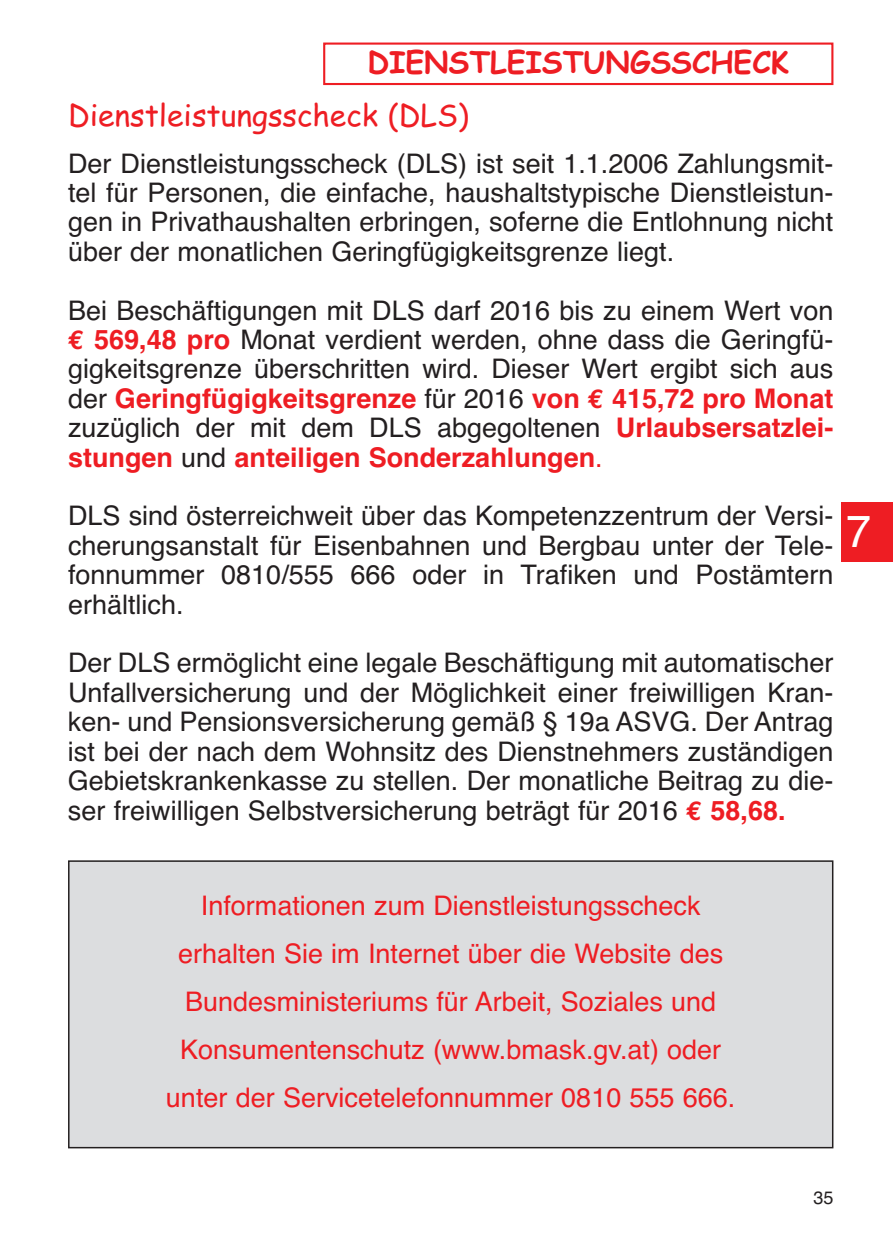
<style>
.page{position:relative;width:893px;height:1259px;background:#fff}
.page>*{position:absolute;margin:0;border:0;box-sizing:border-box;transform-origin:0 0}
.t1{font:45px "Helvetica";color:#fff}
.t2{font:30px "Comic Sans MS";color:#ee1d23}
.t3{font:700 30px "Comic Sans MS";color:#ee1d23}
.t4{font:27px/29.4px "Helvetica";color:#231f20;text-align:justify}
.t5{font:27px/48px "Helvetica";color:#ee1d23;text-align:center}
.t6{font:18px "Helvetica";color:#231f20}
.s1{font-family:"Euro Mono";font-weight:700;color:#ee1d23}
.s2{font-weight:700;color:#ee1d23}
.s3{color:#ee1d23}
</style>
<div class="page">
<div style="left:323px;top:43px;width:510px;height:42px;border:2px solid #ee1d23"></div>
<div style="left:842px;top:502px;width:51px;height:59px;background:#ee1d23"></div>
<div style="left:69px;top:861px;width:764px;height:286px;background:#dcdddf"></div>
<div style="left:68px;top:860px;width:765px;height:288px;border:2px solid #231f20"></div>
<p class="t3" style="left:367px;top:45px;width:423px">DIENSTLEISTUNGSSCHECK</p>
<p class="t2" style="left:68px;top:98px;width:402px">Dienstleistungsscheck (DLS)</p>
<p class="t4" style="left:68px;top:148px;width:767px">Der Dienstleistungsscheck (DLS) ist seit 1.1.2006 Zahlungsmit&shy;tel für Personen, die einfache, haushaltstypische Dienstleistun&shy;gen in Privathaushalten erbringen, soferne die Entlohnung nicht über der monatlichen Geringfügigkeitsgrenze liegt.</p>
<p class="t4" style="left:68px;top:295px;width:767px">Bei Beschäftigungen mit DLS darf 2016 bis zu einem Wert von <span class="s1">€</span> <span class="s2">569,48 pro</span> Monat verdient werden, ohne dass die Geringfü&shy;gigkeitsgrenze überschritten wird. Dieser Wert ergibt sich aus der <span class="s2">Geringfügigkeitsgrenze</span> für 2016 <span class="s2">von</span> <span class="s1">€</span> <span class="s2">415,72 pro Monat </span>zuzüglich der mit dem DLS abgegoltenen <span class="s2">Urlaubsersatzlei&shy;stungen</span> und <span class="s2">anteiligen Sonderzahlungen</span><span class="s3">.</span></p>
<p class="t4" style="left:68px;top:501px;width:767px">DLS sind österreichweit über das Kompetenzzentrum der Versi&shy;cherungsanstalt für Eisenbahnen und Bergbau unter der Tele&shy;fonnummer 0810/555 666 oder in Trafiken und Postämtern erhältlich.</p>
<p class="t4" style="left:68px;top:648px;width:767px">Der DLS ermöglicht eine legale Beschäftigung mit automatischer Unfallversicherung und der Möglichkeit einer freiwilligen Kran&shy;ken- und Pensionsversicherung gemäß § 19a ASVG. Der Antrag ist bei der nach dem Wohnsitz des Dienstnehmers zuständigen Gebietskrankenkasse zu stellen. Der monatliche Beitrag zu die&shy;ser freiwilligen Selbstversicherung beträgt für 2016 <span class="s1">€</span> <span class="s2">58,68.</span></p>
<h1 class="t1" style="left:846px;top:505px;width:27px">7</h1>
<p class="t5" style="left:166px;top:882px;width:571px">Informationen zum Dienstleistungsscheck erhalten Sie im Internet über die Website des Bundesministeriums für Arbeit, Soziales und Konsumentenschutz (www.bmask.gv.at) oder unter der Servicetelefonnummer 0810 555 666.</p>
<p class="t6" style="left:813px;top:1187px;width:22px">35</p>
</div>
